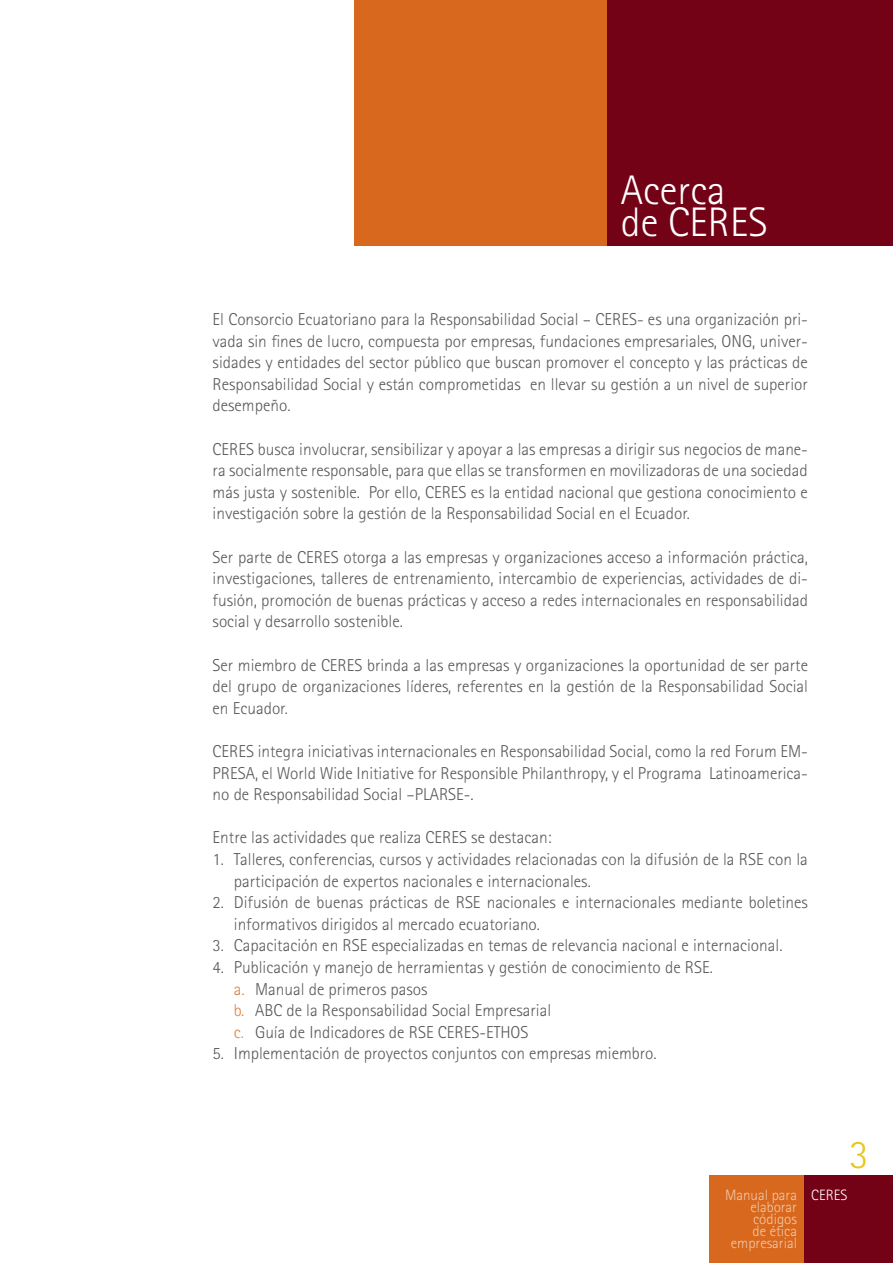
<style>
.page{position:relative;width:893px;height:1263px;background:#fff}
.page>*{position:absolute;margin:0;border:0;box-sizing:border-box;transform-origin:0 0}
.t1{font:300 41.25px/32.7px "Rotis Sans Serif";color:#fff}
.t2{font:300 40.5px "Rotis Sans Serif";color:#e7c81e}
.t3{font:300 17.25px/21.6px "Rotis Sans Serif";color:#58595b;text-align:justify}
.t4{font:300 15px "Rotis Sans Serif";color:#f2c9a9}
.s1{color:#df8140}
.s2{color:#fff}
</style>
<div class="page">
<div style="left:709px;top:1175px;width:96px;height:88px;background:#d8681d"></div>
<div style="left:804px;top:1175px;width:89px;height:88px;background:#740216"></div>
<div style="left:354px;top:0;width:254px;height:246px;background:#d8681d"></div>
<div style="left:607px;top:0;width:286px;height:246px;background:#740216"></div>
<h1 class="t1" style="left:621px;top:173px;width:148px">Acerca de CERES</h1>
<p class="t3" style="left:213px;top:308px;width:597px">El Consorcio Ecuatoriano para la Responsabilidad Social – CERES- es una organización pri&shy;vada sin fines de lucro, compuesta por empresas, fundaciones empresariales, ONG, univer&shy;sidades y entidades del sector público que buscan promover el concepto y las prácticas de Responsabilidad Social y están comprometidas en llevar su gestión a un nivel de superior desempeño.</p>
<p class="t3" style="left:213px;top:438px;width:597px">CERES busca involucrar, sensibilizar y apoyar a las empresas a dirigir sus negocios de mane&shy;ra socialmente responsable, para que ellas se transformen en movilizadoras de una sociedad más justa y sostenible. Por ello, CERES es la entidad nacional que gestiona conocimiento e investigación sobre la gestión de la Responsabilidad Social en el Ecuador.</p>
<p class="t3" style="left:213px;top:546px;width:597px">Ser parte de CERES otorga a las empresas y organizaciones acceso a información práctica, investigaciones, talleres de entrenamiento, intercambio de experiencias, actividades de di&shy;fusión, promoción de buenas prácticas y acceso a redes internacionales en responsabilidad social y desarrollo sostenible.</p>
<p class="t3" style="left:213px;top:654px;width:597px">Ser miembro de CERES brinda a las empresas y organizaciones la oportunidad de ser parte del grupo de organizaciones líderes, referentes en la gestión de la Responsabilidad Social en Ecuador.</p>
<p class="t3" style="left:213px;top:740px;width:597px">CERES integra iniciativas internacionales en Responsabilidad Social, como la red Forum EM-PRESA, el World Wide Initiative for Responsible Philanthropy, y el Programa Latinoamerica&shy;no de Responsabilidad Social –PLARSE-.</p>
<p class="t3" style="left:213px;top:827px;width:341px">Entre las actividades que realiza CERES se destacan:</p>
<p class="t3" style="left:234px;top:848px;width:576px;text-indent:-21px">1. Talleres, conferencias, cursos y actividades relacionadas con la difusión de la RSE con la participación de expertos nacionales e internacionales.</p>
<p class="t3" style="left:234px;top:891px;width:576px;text-indent:-21px">2. Difusión de buenas prácticas de RSE nacionales e internacionales mediante boletines informativos dirigidos al mercado ecuatoriano.</p>
<p class="t3" style="left:213px;top:935px;width:571px">3. Capacitación en RSE especializadas en temas de relevancia nacional e internacional.</p>
<p class="t3" style="left:234px;top:956px;width:481px;text-align:left;text-indent:-21px">4. Publicación y manejo de herramientas y gestión de conocimiento de RSE. <span class="s1">a.</span> Manual de primeros pasos<br><span class="s1">b.</span> ABC de la Responsabilidad Social Empresarial<br><span class="s1">c.</span> Guía de Indicadores de RSE CERES-ETHOS</p>
<p class="t3" style="left:213px;top:1043px;width:446px">5. Implementación de proyectos conjuntos con empresas miembro.</p>
<h2 class="t2" style="left:849px;top:1131px;width:21px">3</h2>
<p class="t4" style="left:725px;top:1186px;width:124px">Manual para <span class="s2">CERES</span></p>
<p class="t4" style="left:750px;top:1198px;width:48px">elaborar</p>
<p class="t4" style="left:753px;top:1210px;width:45px">códigos</p>
<p class="t4" style="left:753px;top:1222px;width:46px">de ética</p>
<p class="t4" style="left:731px;top:1234px;width:68px">empresarial</p>
</div>
